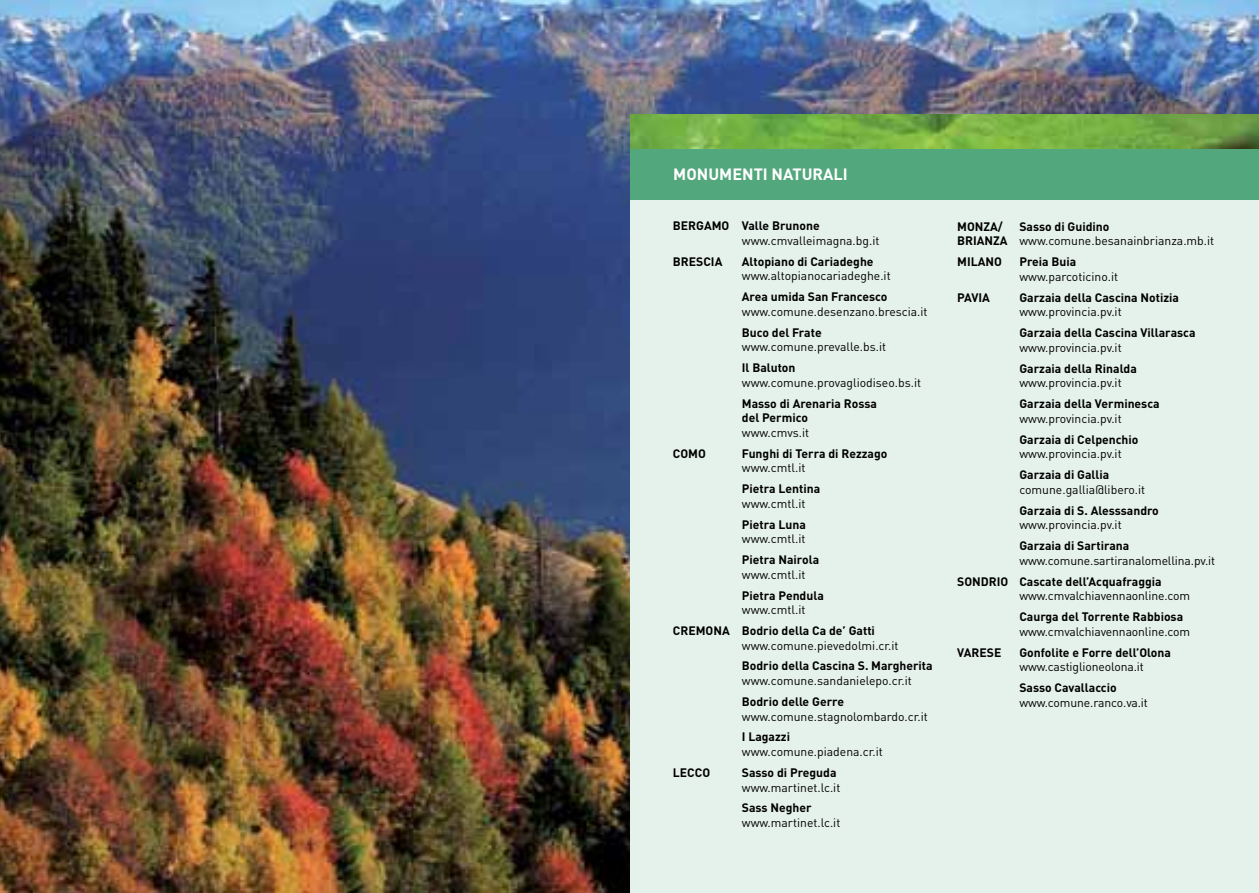
<style>
.page{position:relative;width:1259px;height:893px;background:#fff}
.page>*{position:absolute;margin:0;border:0;box-sizing:border-box;transform-origin:0 0}
.t1{font:700 16.2px "DIN";color:#fff}
.t2{font:12.15px "DIN";color:#000}
.t3{font:700 12.15px/14.5px "DIN";color:#000}
</style>
<div class="page">
<div style="left:629px;top:200px;width:630px;height:693px;background:#e5f1eb"></div>
<img style="left:629px;top:0;width:630px;height:149px">
<div style="left:629px;top:149px;width:630px;height:51px;background:#52a77c"></div>
<img style="left:0;top:0;width:629px;height:893px">
<h1 class="t1" style="left:673px;top:163px;width:176px">MONUMENTI NATURALI</h1>
<p class="t3" style="left:673px;top:218px;width:148px">BERGAMO Valle Brunone</p>
<p class="t2" style="left:742px;top:233px;width:139px">www.cmvalleimagna.bg.it</p>
<p class="t3" style="left:673px;top:253px;width:51px">BRESCIA</p>
<p class="t3" style="left:742px;top:253px;width:133px">Altopiano di Cariadeghe</p>
<p class="t2" style="left:742px;top:268px;width:150px">www.altopianocariadeghe.it</p>
<p class="t3" style="left:742px;top:289px;width:147px">Area umida San Francesco</p>
<p class="t2" style="left:742px;top:304px;width:187px">www.comune.desenzano.brescia.it</p>
<p class="t3" style="left:742px;top:324px;width:81px">Buco del Frate</p>
<p class="t2" style="left:742px;top:339px;width:146px">www.comune.prevalle.bs.it</p>
<p class="t3" style="left:742px;top:360px;width:55px">Il Baluton</p>
<p class="t2" style="left:742px;top:375px;width:181px">www.comune.provagliodiseo.bs.it</p>
<p class="t3" style="left:742px;top:395px;width:137px">Masso di Arenaria Rossa del Permico</p>
<p class="t2" style="left:742px;top:425px;width:69px">www.cmvs.it</p>
<p class="t3" style="left:673px;top:445px;width:35px">COMO</p>
<p class="t3" style="left:742px;top:445px;width:147px">Funghi di Terra di Rezzago</p>
<p class="t2" style="left:742px;top:460px;width:65px">www.cmtl.it</p>
<p class="t3" style="left:742px;top:481px;width:80px">Pietra Lentina</p>
<p class="t2" style="left:742px;top:496px;width:65px">www.cmtl.it</p>
<p class="t3" style="left:742px;top:516px;width:66px">Pietra Luna</p>
<p class="t2" style="left:742px;top:531px;width:65px">www.cmtl.it</p>
<p class="t3" style="left:742px;top:552px;width:79px">Pietra Nairola</p>
<p class="t2" style="left:742px;top:567px;width:65px">www.cmtl.it</p>
<p class="t3" style="left:742px;top:587px;width:83px">Pietra Pendula</p>
<p class="t2" style="left:742px;top:602px;width:65px">www.cmtl.it</p>
<p class="t3" style="left:673px;top:623px;width:203px">CREMONA Bodrio della Ca de’ Gatti</p>
<p class="t2" style="left:742px;top:638px;width:158px">www.comune.pievedolmi.cr.it</p>
<p class="t3" style="left:742px;top:658px;width:192px">Bodrio della Cascina S. Margherita</p>
<p class="t2" style="left:742px;top:673px;width:171px">www.comune.sandanielepo.cr.it</p>
<p class="t3" style="left:742px;top:694px;width:104px">Bodrio delle Gerre</p>
<p class="t2" style="left:742px;top:709px;width:187px">www.comune.stagnolombardo.cr.it</p>
<p class="t3" style="left:742px;top:729px;width:50px">I Lagazzi</p>
<p class="t2" style="left:742px;top:744px;width:142px">www.comune.piadena.cr.it</p>
<p class="t3" style="left:673px;top:765px;width:39px">LECCO</p>
<p class="t3" style="left:742px;top:765px;width:96px">Sasso di Preguda</p>
<p class="t2" style="left:742px;top:779px;width:100px">www.martinet.lc.it</p>
<p class="t3" style="left:742px;top:800px;width:71px">Sass Negher</p>
<p class="t2" style="left:742px;top:815px;width:100px">www.martinet.lc.it</p>
<p class="t3" style="left:957px;top:219px;width:52px">MONZA/<br>BRIANZA</p>
<p class="t3" style="left:1019px;top:219px;width:92px">Sasso di Guidino</p>
<p class="t2" style="left:1019px;top:233px;width:196px">www.comune.besanainbrianza.mb.it</p>
<p class="t3" style="left:957px;top:254px;width:46px">MILANO</p>
<p class="t3" style="left:1019px;top:254px;width:58px">Preia Buia</p>
<p class="t2" style="left:1019px;top:269px;width:100px">www.parcoticino.it</p>
<p class="t3" style="left:957px;top:289px;width:34px">PAVIA</p>
<p class="t3" style="left:1019px;top:289px;width:161px">Garzaia della Cascina Notizia</p>
<p class="t2" style="left:1019px;top:304px;width:104px">www.provincia.pv.it</p>
<p class="t3" style="left:1019px;top:325px;width:178px">Garzaia della Cascina Villarasca</p>
<p class="t2" style="left:1019px;top:340px;width:104px">www.provincia.pv.it</p>
<p class="t3" style="left:1019px;top:360px;width:119px">Garzaia della Rinalda</p>
<p class="t2" style="left:1019px;top:375px;width:104px">www.provincia.pv.it</p>
<p class="t3" style="left:1019px;top:396px;width:142px">Garzaia della Verminesca</p>
<p class="t2" style="left:1019px;top:411px;width:104px">www.provincia.pv.it</p>
<p class="t3" style="left:1019px;top:431px;width:121px">Garzaia di Celpenchio</p>
<p class="t2" style="left:1019px;top:446px;width:104px">www.provincia.pv.it</p>
<p class="t3" style="left:1019px;top:467px;width:91px">Garzaia di Gallia</p>
<p class="t2" style="left:1019px;top:482px;width:127px">comune.gallia@libero.it</p>
<p class="t3" style="left:1019px;top:502px;width:141px">Garzaia di S. Alesssandro</p>
<p class="t2" style="left:1019px;top:517px;width:104px">www.provincia.pv.it</p>
<p class="t3" style="left:1019px;top:538px;width:111px">Garzaia di Sartirana</p>
<p class="t2" style="left:1019px;top:553px;width:197px">www.comune.sartiranalomellina.pv.it</p>
<p class="t3" style="left:957px;top:573px;width:206px">SONDRIO Cascate dell’Acquafraggia</p>
<p class="t2" style="left:1019px;top:588px;width:172px">www.cmvalchiavennaonline.com</p>
<p class="t3" style="left:1019px;top:609px;width:165px">Caurga del Torrente Rabbiosa</p>
<p class="t2" style="left:1019px;top:624px;width:172px">www.cmvalchiavennaonline.com</p>
<p class="t3" style="left:957px;top:644px;width:46px">VARESE</p>
<p class="t3" style="left:1019px;top:644px;width:153px">Gonfolite e Forre dell’Olona</p>
<p class="t2" style="left:1019px;top:659px;width:126px">www.castiglioneolona.it</p>
<p class="t3" style="left:1019px;top:680px;width:99px">Sasso Cavallaccio</p>
<p class="t2" style="left:1019px;top:695px;width:130px">www.comune.ranco.va.it</p>
</div>
